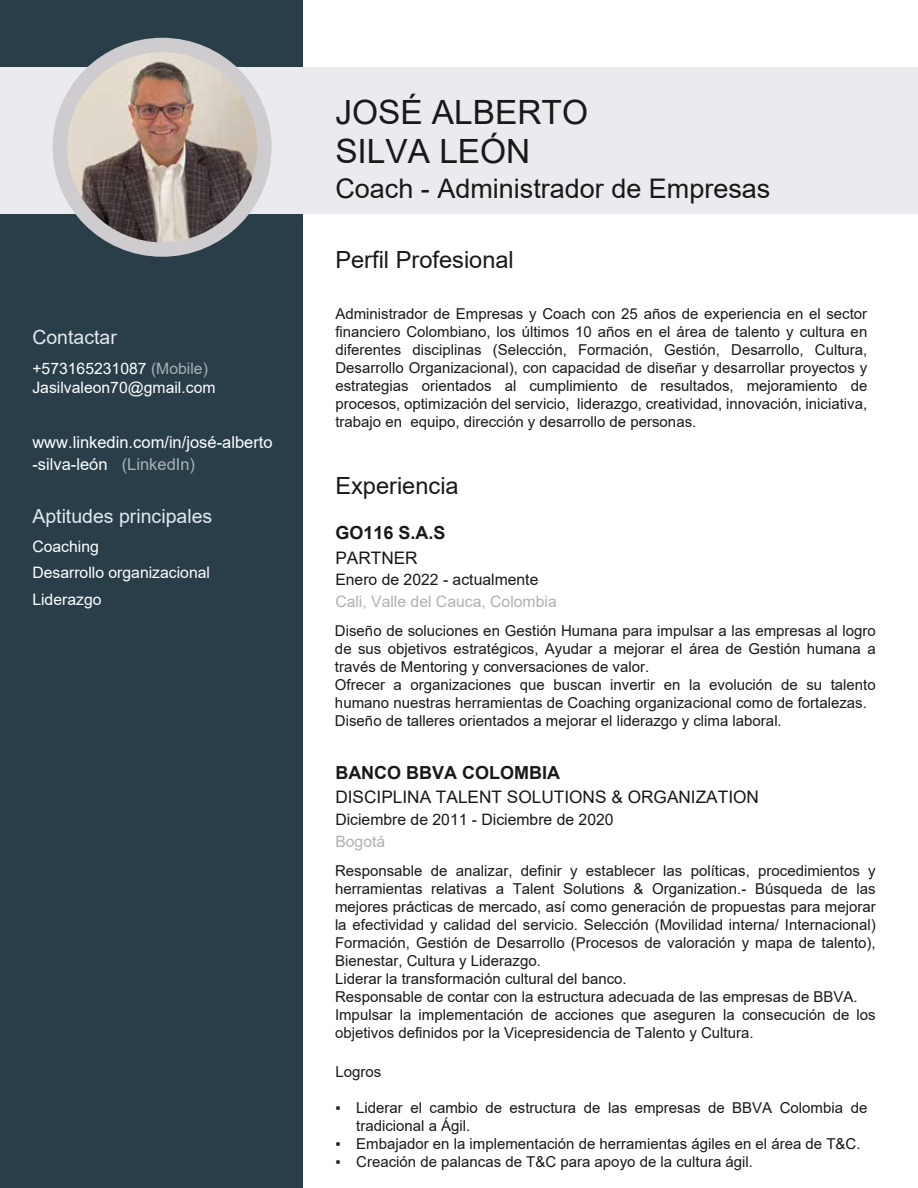
<style>
.page{position:relative;width:918px;height:1188px;background:#fff}
.page>*{position:absolute;margin:0;border:0;box-sizing:border-box;transform-origin:0 0}
.t1{font:33.45px/39px "Arial";color:#191919}
.t2{font:27px "Arial";color:#191919}
.t3{font:23.7px "Arial";color:#191919}
.t4{font:19.5px "Arial";color:#e1e9ee}
.t5{font:700 18px "Arial";color:#191919}
.t6{font:17.25px "Arial";color:#191919}
.t7{font:16.5px/22.2px "Arial";color:#fff}
.t8{font:15.75px/26.4px "Arial";color:#fff}
.t9{font:15.75px "Arial";color:#191919}
.t10{font:15.75px "Arial";color:#b1b1b1}
.t11{font:15px/18px "Arial";color:#191919}
.s1{color:#a9b1b6}
</style>
<div class="page">
<div style="left:0;top:0;width:303px;height:1188px;background:#293e49"></div>
<div style="left:0;top:67px;width:917px;height:146px;background:#ebeaef"></div>
<div style="left:53px;top:38px;width:219px;height:219px;background:#ceccce;border-radius:50%"></div>
<img style="left:67px;top:52px;width:190px;height:190px;border-radius:95px">
<h3 class="t4" style="left:32px;top:324px;width:86px">Contactar</h3>
<p class="t8" style="left:32px;top:359px;width:185px;line-height:18.9px">+573165231087 <span class="s1">(Mobile)<br></span>Jasilvaleon70@gmail.com</p>
<p class="t7" style="left:32px;top:431px;width:242px">www.linkedin.com/in/josé-alberto -silva-león <span class="s1">(LinkedIn)</span></p>
<h3 class="t4" style="left:32px;top:502px;width:181px">Aptitudes principales</h3>
<p class="t8" style="left:32px;top:533px;width:179px">Coaching<br>Desarrollo organizacional<br>Liderazgo</p>
<h1 class="t1" style="left:335px;top:92px;width:254px">JOSÉ ALBERTO<br>SILVA LEÓN</h1>
<h2 class="t2" style="left:335px;top:169px;width:437px">Coach - Administrador de Empresas</h2>
<h3 class="t3" style="left:335px;top:243px;width:180px">Perfil Profesional</h3>
<p class="t11" style="left:335px;top:304px;width:534px;text-align:justify">Administrador de Empresas y Coach con 25 años de experiencia en el sector financiero Colombiano, los últimos 10 años en el área de talento y cultura en diferentes disciplinas (Selección, Formación, Gestión, Desarrollo, Cultura, Desarrollo Organizacional), con capacidad de diseñar y desarrollar proyectos y estrategias orientados al cumplimiento de resultados, mejoramiento de procesos, optimización del servicio, liderazgo, creatividad, innovación, iniciativa, trabajo en equipo, dirección y desarrollo de personas.</p>
<h3 class="t3" style="left:335px;top:469px;width:125px">Experiencia</h3>
<p class="t5" style="left:335px;top:520px;width:112px">GO116 S.A.S</p>
<p class="t6" style="left:335px;top:546px;width:84px">PARTNER</p>
<p class="t9" style="left:335px;top:569px;width:205px">Enero de 2022 - actualmente</p>
<p class="t10" style="left:335px;top:591px;width:223px">Cali, Valle del Cauca, Colombia</p>
<p class="t11" style="left:335px;top:622px;width:542px">Diseño de soluciones en Gestión Humana para impulsar a las empresas al logro de sus objetivos estratégicos, Ayudar a mejorar el área de Gestión humana a través de Mentoring y conversaciones de valor.<br>Ofrecer a organizaciones que buscan invertir en la evolución de su talento humano nuestras herramientas de Coaching organizacional como de fortalezas.<br>Diseño de talleres orientados a mejorar el liderazgo y clima laboral.</p>
<p class="t5" style="left:335px;top:760px;width:226px">BANCO BBVA COLOMBIA</p>
<p class="t6" style="left:335px;top:785px;width:425px">DISCIPLINA TALENT SOLUTIONS &amp; ORGANIZATION</p>
<p class="t9" style="left:335px;top:808px;width:280px">Diciembre de 2011 - Diciembre de 2020</p>
<p class="t10" style="left:335px;top:830px;width:51px">Bogotá</p>
<p class="t11" style="left:335px;top:861px;width:542px">Responsable de analizar, definir y establecer las políticas, procedimientos y herramientas relativas a Talent Solutions &amp; Organization.- Búsqueda de las mejores prácticas de mercado, así como generación de propuestas para mejorar la efectividad y calidad del servicio. Selección (Movilidad interna/ Internacional)<br>Formación, Gestión de Desarrollo (Procesos de valoración y mapa de talento), Bienestar, Cultura y Liderazgo.<br>Liderar la transformación cultural del banco.<br>Responsable de contar con la estructura adecuada de las empresas de BBVA.<br>Impulsar la implementación de acciones que aseguren la consecución de los objetivos definidos por la Vicepresidencia de Talento y Cultura.</p>
<p class="t11" style="left:335px;top:1062px;width:47px">Logros</p>
<p class="t11" style="left:356px;top:1098px;width:513px">Liderar el cambio de estructura de las empresas de BBVA Colombia de tradicional a Ágil.<br>Embajador en la implementación de herramientas ágiles en el área de T&amp;C.<br>Creación de palancas de T&amp;C para apoyo de la cultura ágil.</p>
<p class="t11" style="left:335px;top:1098px;width:7px">▪</p>
<p class="t11" style="left:335px;top:1134px;width:7px">▪ ▪</p>
</div>
